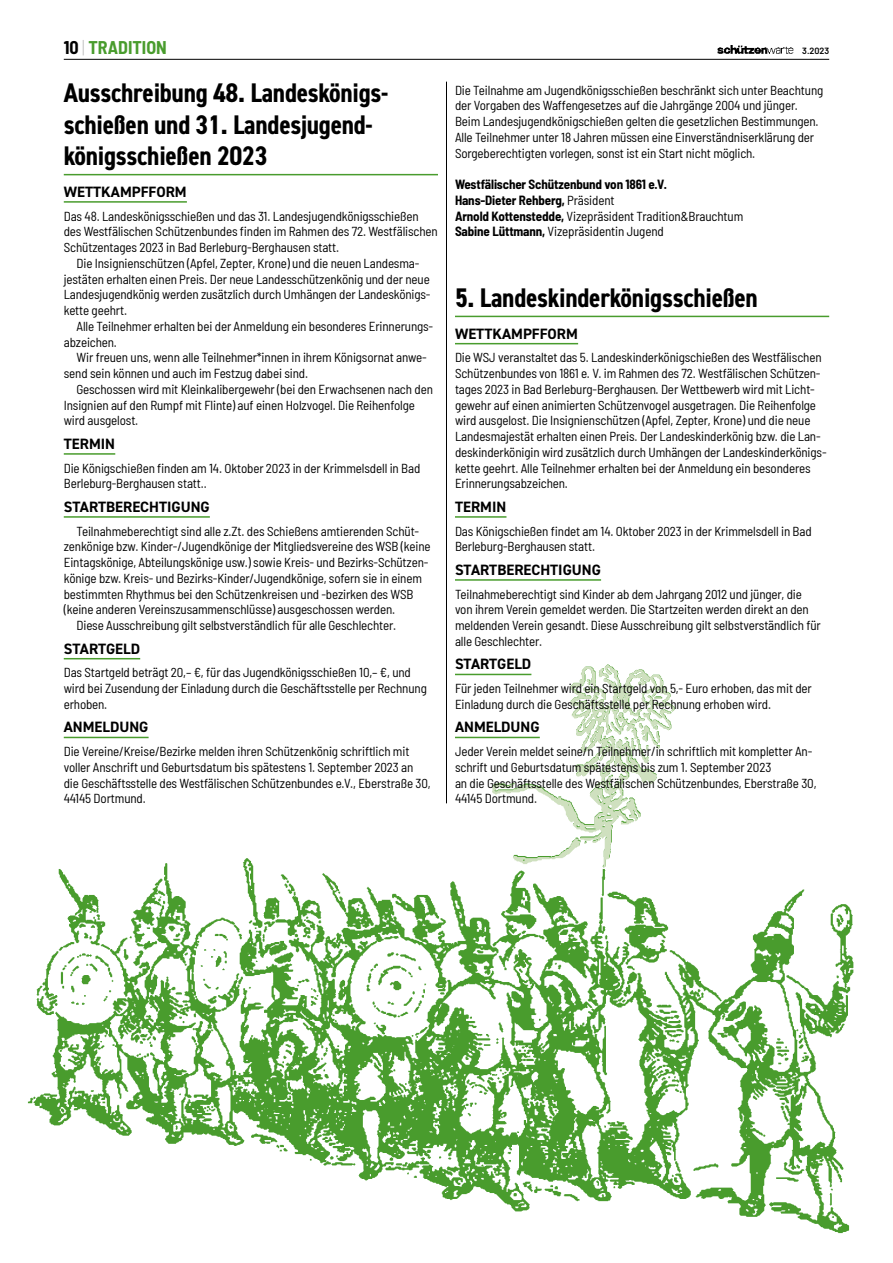
<style>
.page{position:relative;width:893px;height:1263px;background:#fff}
.page>*{position:absolute;margin:0;border:0;box-sizing:border-box;transform-origin:0 0}
.t1{font:700 condensed 27px/31.5px "DIN2014";letter-spacing:-.01em;color:#000}
.t2{font:700 semi-condensed 18px "Barlow";color:#499c2d}
.t3{font:700 15px "DIN2014";color:#000}
.t4{font:semi-condensed 13.05px/15.8px "Barlow";letter-spacing:-.01em;color:#000}
.t5{font:700 semi-condensed 13.05px/15.8px "Barlow";letter-spacing:-.01em;color:#000}
.t6{font:600 9px "Barlow";color:#000}
.s1{color:#000}
.s2{font-weight:200;color:#aaa}
.s3{font-weight:400}
</style>
<div class="page">
<img style="left:27px;top:658px;width:827px;height:576px">
<img style="left:455px;top:658px;width:374px;height:208px">
<hr style="left:64px;top:59px;width:765px;height:1px;background:#000">
<img style="left:717px;top:46px;width:77px;height:8px">
<hr style="left:64px;top:174px;width:374px;height:1px;background:#499c2d">
<hr style="left:64px;top:201px;width:123px;height:2px;background:#499c2d">
<hr style="left:64px;top:453px;width:51px;height:2px;background:#499c2d">
<hr style="left:64px;top:516px;width:146px;height:2px;background:#499c2d">
<hr style="left:64px;top:658px;width:76px;height:1px;background:#499c2d">
<hr style="left:64px;top:737px;width:85px;height:1px;background:#499c2d">
<hr style="left:455px;top:316px;width:374px;height:1px;background:#499c2d">
<hr style="left:455px;top:343px;width:123px;height:1px;background:#499c2d">
<hr style="left:455px;top:516px;width:51px;height:2px;background:#499c2d">
<hr style="left:455px;top:579px;width:146px;height:2px;background:#499c2d">
<hr style="left:455px;top:674px;width:76px;height:1px;background:#499c2d">
<hr style="left:455px;top:737px;width:85px;height:1px;background:#499c2d">
<hr style="left:446px;top:82px;width:1px;height:721px;background:#000">
<h2 class="t2" style="left:64px;top:34px;width:105px"><span class="s1">10</span> <span class="s2">|</span> TRADITION</h2>
<p class="t6" style="left:802px;top:44px;width:28px">3.2023</p>
<h1 class="t1" style="left:64px;top:77px;width:326px">Ausschreibung 48. Landeskönigs&shy;schießen und 31. Landesjugend&shy;königsschießen 2023</h1>
<p class="t3" style="left:64px;top:182px;width:124px">WETTKAMPFFORM</p>
<p class="t4" style="left:64px;top:207px;width:376px">Das 48. Landeskönigsschießen und das 31. Landesjugendkönigsschießen des Westfälischen Schützenbundes finden im Rahmen des 72. Westfälischen<br>Schützentages 2023 in Bad Berleburg-Berghausen statt.</p>
<p class="t4" style="left:64px;top:254px;width:368px;text-indent:13px">Die Insignienschützen (Apfel, Zepter, Krone) und die neuen Landesma&shy;jestäten erhalten einen Preis. Der neue Landesschützenkönig und der neue Landesjugendkönig werden zusätzlich durch Umhängen der Landeskönigs&shy;kette geehrt.</p>
<p class="t4" style="left:64px;top:317px;width:371px;text-indent:13px">Alle Teilnehmer erhalten bei der Anmeldung ein besonderes Erinnerungs&shy;abzeichen.</p>
<p class="t4" style="left:64px;top:349px;width:365px;text-indent:13px">Wir freuen uns, wenn alle Teilnehmer*innen in ihrem Königsornat anwe&shy;send sein können und auch im Festzug dabei sind.</p>
<p class="t4" style="left:64px;top:380px;width:371px;text-indent:13px">Geschossen wird mit Kleinkalibergewehr (bei den Erwachsenen nach den<br>Insignien auf den Rumpf mit Flinte) auf einen Holzvogel. Die Reihenfolge wird ausgelost.</p>
<p class="t3" style="left:64px;top:434px;width:53px">TERMIN</p>
<p class="t4" style="left:64px;top:459px;width:358px">Die Königschießen finden am 14. Oktober 2023 in der Krimmelsdell in Bad<br>Berleburg-Berghausen statt..</p>
<p class="t3" style="left:64px;top:497px;width:147px">STARTBERECHTIGUNG</p>
<p class="t4" style="left:77px;top:522px;width:344px">Teilnahmeberechtigt sind alle z.Zt. des Schießens amtierenden Schüt-</p>
<p class="t4" style="left:64px;top:538px;width:368px">zenkönige bzw. Kinder-/Jugendkönige der Mitgliedsvereine des WSB (keine</p>
<p class="t4" style="left:64px;top:553px;width:366px">Eintagskönige, Abteilungskönige usw.) sowie Kreis- und Bezirks-Schützen-</p>
<p class="t4" style="left:64px;top:569px;width:360px">könige bzw. Kreis- und Bezirks-Kinder/Jugendkönige, sofern sie in einem</p>
<p class="t4" style="left:64px;top:585px;width:351px">bestimmten Rhythmus bei den Schützenkreisen und -bezirken des WSB</p>
<p class="t4" style="left:64px;top:601px;width:333px">(keine anderen Vereinszusammenschlüsse) ausgeschossen werden.</p>
<p class="t4" style="left:77px;top:616px;width:321px">Diese Ausschreibung gilt selbstverständlich für alle Geschlechter.</p>
<p class="t3" style="left:64px;top:638px;width:78px">STARTGELD</p>
<p class="t4" style="left:64px;top:664px;width:365px">Das Startgeld beträgt 20,– €, für das Jugendkönigsschießen 10,– €, und wird bei Zusendung der Einladung durch die Geschäftsstelle per Rechnung erhoben.</p>
<p class="t3" style="left:64px;top:717px;width:86px">ANMELDUNG</p>
<p class="t4" style="left:64px;top:742px;width:368px">Die Vereine/Kreise/Bezirke melden ihren Schützenkönig schriftlich mit voller Anschrift und Geburtsdatum bis spätestens 1. September 2023 an die Geschäftsstelle des Westfälischen Schützenbundes e.V., Eberstraße 30, 44145 Dortmund.</p>
<p class="t4" style="left:455px;top:81px;width:370px">Die Teilnahme am Jugendkönigsschießen beschränkt sich unter Beachtung der Vorgaben des Waffengesetzes auf die Jahrgänge 2004 und jünger.<br>Beim Landesjugendkönigschießen gelten die gesetzlichen Bestimmungen.<br>Alle Teilnehmer unter 18 Jahren müssen eine Einverständniserklärung der Sorgeberechtigten vorlegen, sonst ist ein Start nicht möglich.</p>
<p class="t5" style="left:455px;top:176px;width:290px">Westfälischer Schützenbund von 1861 e.V.<br>Hans-Dieter Rehberg, <span class="s3">Präsident<br></span>Arnold Kottenstedde, <span class="s3">Vizepräsident Tradition&amp;Brauchtum </span>Sabine Lüttmann, <span class="s3">Vizepräsidentin Jugend</span></p>
<h1 class="t1" style="left:455px;top:282px;width:304px">5. Landeskinderkönigsschießen</h1>
<p class="t3" style="left:455px;top:323px;width:124px">WETTKAMPFFORM</p>
<p class="t4" style="left:455px;top:349px;width:373px">Die WSJ veranstaltet das 5. Landeskinderkönigschießen des Westfälischen Schützenbundes von 1861 e. V. im Rahmen des 72. Westfälischen Schützen&shy;tages 2023 in Bad Berleburg-Berghausen. Der Wettbewerb wird mit Licht&shy;gewehr auf einen animierten Schützenvogel ausgetragen. Die Reihenfolge wird ausgelost. Die Insignienschützen (Apfel, Zepter, Krone) und die neue Landesmajestät erhalten einen Preis. Der Landeskinderkönig bzw. die Lan&shy;deskinderkönigin wird zusätzlich durch Umhängen der Landeskinderkönigs&shy;kette geehrt. Alle Teilnehmer erhalten bei der Anmeldung ein besonderes Erinnerungsabzeichen.</p>
<p class="t3" style="left:455px;top:497px;width:53px">TERMIN</p>
<p class="t4" style="left:455px;top:522px;width:358px">Das Königschießen findet am 14. Oktober 2023 in der Krimmelsdell in Bad<br>Berleburg-Berghausen statt.</p>
<p class="t3" style="left:455px;top:560px;width:147px">STARTBERECHTIGUNG</p>
<p class="t4" style="left:455px;top:585px;width:367px">Teilnahmeberechtigt sind Kinder ab dem Jahrgang 2012 und jünger, die von ihrem Verein gemeldet werden. Die Startzeiten werden direkt an den meldenden Verein gesandt. Diese Ausschreibung gilt selbstverständlich für alle Geschlechter.</p>
<p class="t3" style="left:455px;top:654px;width:78px">STARTGELD</p>
<p class="t4" style="left:455px;top:679px;width:358px">Für jeden Teilnehmer wird ein Startgeld von 5,- Euro erhoben, das mit der<br>Einladung durch die Geschäftsstelle per Rechnung erhoben wird.</p>
<p class="t3" style="left:455px;top:717px;width:86px">ANMELDUNG</p>
<p class="t4" style="left:455px;top:742px;width:363px">Jeder Verein meldet seine/n Teilnehmer/in schriftlich mit kompletter An&shy;schrift und Geburtsdatum spätestens bis zum 1. September 2023<br>an die Geschäftsstelle des Westfälischen Schützenbundes, Eberstraße 30, 44145 Dortmund.</p>
</div>
